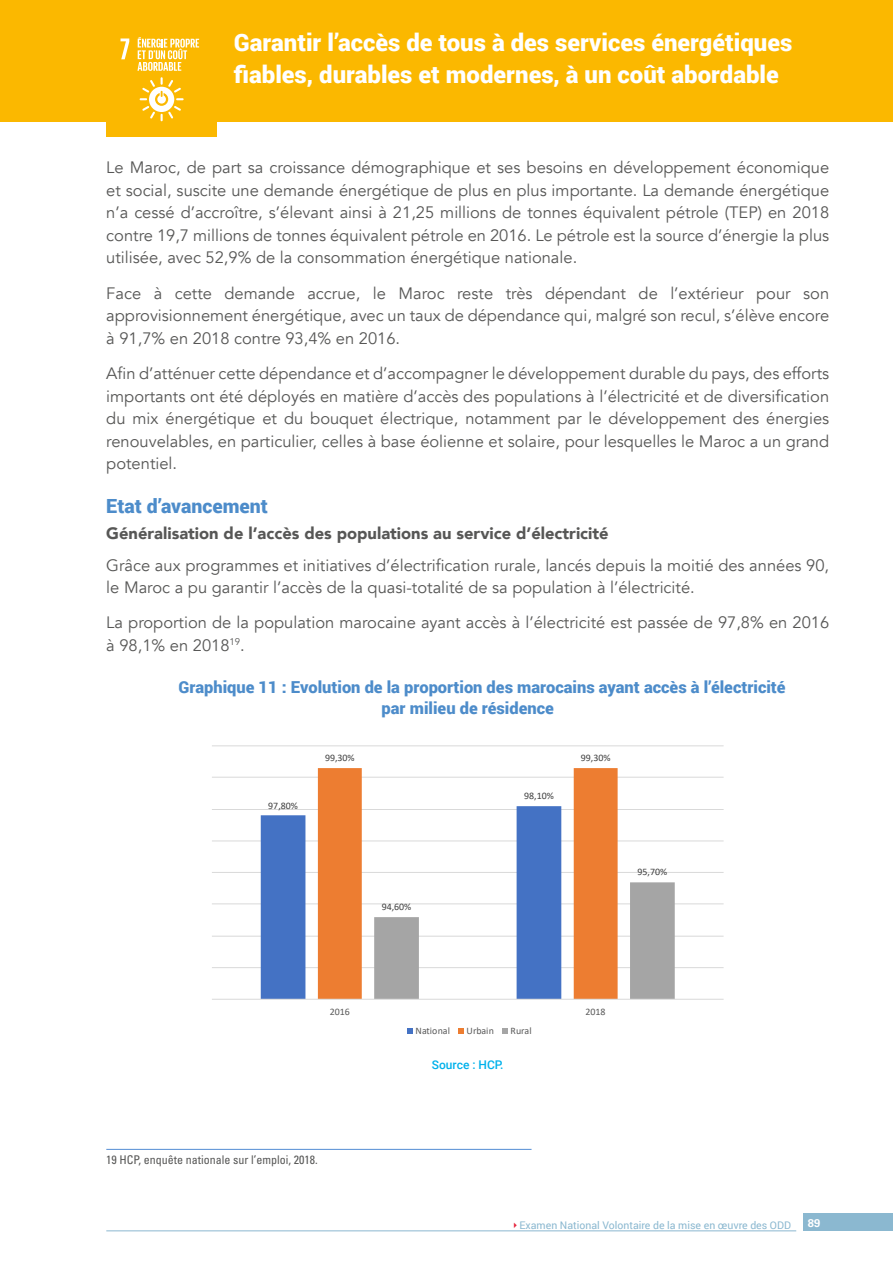
<style>
.page{position:relative;width:893px;height:1263px;background:#fff}
.page>*{position:absolute;margin:0;border:0;box-sizing:border-box;transform-origin:0 0}
.t1{font:900 24px/31.5px "Roboto";color:#fff}
.t2{font:900 19.5px "Roboto";color:#4d8cca}
.t3{font:16.5px/22.5px "Avenir";color:#575756;text-align:justify}
.t4{font:900 16.5px/21px "Roboto";color:#4d8cca}
.t5{font:900 16.5px "Avenir";color:#575756}
.t6{font:condensed 12px "Univers";color:#575756}
.t7{font:500 12px "Roboto";color:#00b1eb}
.t8{font:700 11.25px "Univers";color:#fff}
.t9{font:10.5px "Roboto";color:#8bb8d0}
.t10{font:9.9px "Calibri";color:#404040}
.t11{font:9.9px "Calibri";letter-spacing:-.005em;color:#595959}
.t12{font:9.9px "Calibri";letter-spacing:.02em;color:#595959}
</style>
<div class="page">
<hr style="left:106px;top:1230px;width:690px;height:1px;background:#8bb8d0">
<div style="left:804px;top:1214px;width:89px;height:17px;background:#8bb8d0"></div>
<div style="left:0;top:0;width:893px;height:122px;background:#fbb800"></div>
<hr style="left:106px;top:1149px;width:425px;height:1px;background:#548dd4">
<div style="left:106px;top:26px;width:111px;height:111px;background:#fbb800"></div>
<svg style="left:140px;top:77px;width:44px;height:44px"></svg>
<svg style="left:121px;top:38px;width:8px;height:21px"></svg>
<svg style="left:137px;top:37px;width:62px;height:34px"></svg>
<hr style="left:212px;top:967px;width:512px;height:1px;background:#d9d9d9">
<hr style="left:212px;top:936px;width:512px;height:1px;background:#d9d9d9">
<hr style="left:212px;top:903px;width:512px;height:1px;background:#d9d9d9">
<hr style="left:212px;top:872px;width:512px;height:1px;background:#d9d9d9">
<hr style="left:212px;top:840px;width:512px;height:1px;background:#d9d9d9">
<hr style="left:212px;top:809px;width:512px;height:1px;background:#d9d9d9">
<hr style="left:212px;top:777px;width:512px;height:1px;background:#d9d9d9">
<hr style="left:212px;top:745px;width:512px;height:1px;background:#d9d9d9">
<svg style="left:261px;top:806px;width:57px;height:193px;fill:#4472c4"></svg>
<svg style="left:318px;top:768px;width:300px;height:231px"></svg>
<svg style="left:374px;top:882px;width:301px;height:117px"></svg>
<hr style="left:212px;top:999px;width:512px;height:1px;background:#d9d9d9">
<svg style="left:408px;top:1029px;width:5px;height:5px"></svg>
<svg style="left:459px;top:1029px;width:5px;height:5px"></svg>
<svg style="left:502px;top:1029px;width:6px;height:5px"></svg>
<h1 class="t1" style="left:234px;top:26px;width:560px">Garantir l’accès de tous à des services énergétiques fiables, durables et modernes, à un coût abordable</h1>
<p class="t3" style="left:106px;top:157px;width:724px">Le Maroc, de part sa croissance démographique et ses besoins en développement économique et social, suscite une demande énergétique de plus en plus importante. La demande énergétique n’a cessé d’accroître, s’élevant ainsi à 21,25 millions de tonnes équivalent pétrole (TEP) en 2018 contre 19,7 millions de tonnes équivalent pétrole en 2016. Le pétrole est la source d’énergie la plus utilisée, avec 52,9% de la consommation énergétique nationale.</p>
<p class="t3" style="left:106px;top:282px;width:724px">Face à cette demande accrue, le Maroc reste très dépendant de l’extérieur pour son approvisionnement énergétique, avec un taux de dépendance qui, malgré son recul, s’élève encore à 91,7% en 2018 contre 93,4% en 2016.</p>
<p class="t3" style="left:106px;top:362px;width:724px">Afin d’atténuer cette dépendance et d’accompagner le développement durable du pays, des efforts importants ont été déployés en matière d’accès des populations à l’électricité et de diversification du mix énergétique et du bouquet électrique, notamment par le développement des énergies renouvelables, en particulier, celles à base éolienne et solaire, pour lesquelles le Maroc a un grand potentiel.</p>
<p class="t2" style="left:106px;top:492px;width:163px">Etat d’avancement</p>
<p class="t5" style="left:106px;top:520px;width:504px">Généralisation de l’accès des populations au service d’électricité</p>
<p class="t3" style="left:106px;top:554px;width:724px">Grâce aux programmes et initiatives d’électrification rurale, lancés depuis la moitié des années 90, le Maroc a pu garantir l’accès de la quasi-totalité de sa population à l’électricité.</p>
<p class="t3" style="left:106px;top:612px;width:724px">La proportion de la population marocaine ayant accès à l’électricité est passée de 97,8% en 2016 à 98,1% en 2018<sup>19</sup>.</p>
<p class="t4" style="left:382px;top:676px;width:406px;text-indent:-203px">Graphique 11 : Evolution de la proportion des marocains ayant accès à l’électricité par milieu de résidence</p>
<p class="t10" style="left:268px;top:799px;width:31px">97,80%</p>
<p class="t10" style="left:325px;top:751px;width:31px">99,30%</p>
<p class="t10" style="left:581px;top:751px;width:31px">99,30%</p>
<p class="t10" style="left:382px;top:900px;width:31px">94,60%</p>
<p class="t10" style="left:524px;top:789px;width:31px">98,10%</p>
<p class="t10" style="left:638px;top:865px;width:31px">95,70%</p>
<p class="t11" style="left:330px;top:1004px;width:21px">2016</p>
<p class="t11" style="left:586px;top:1004px;width:21px">2018</p>
<p class="t12" style="left:416px;top:1024px;width:36px">National</p>
<p class="t11" style="left:466px;top:1024px;width:29px">Urbain</p>
<p class="t11" style="left:510px;top:1024px;width:23px">Rural</p>
<p class="t7" style="left:432px;top:1056px;width:73px">Source : HCP.</p>
<p class="t6" style="left:106px;top:1152px;width:213px">19 HCP, enquête nationale sur l’emploi, 2018.</p>
<p class="t9" style="left:519px;top:1218px;width:273px">Examen National Volontaire de la mise en œuvre des ODD</p>
<p class="t8" style="left:808px;top:1215px;width:16px">8989</p>
</div>
